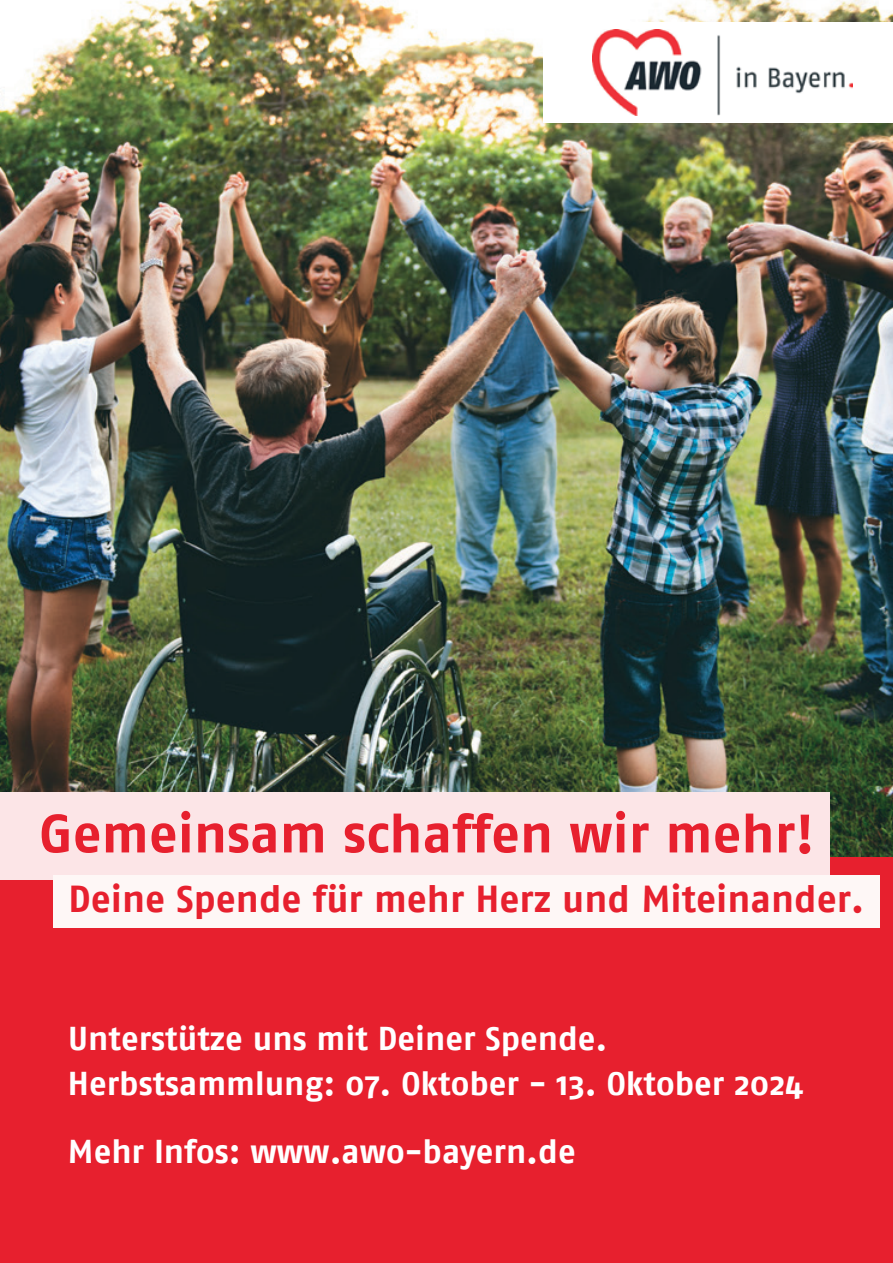
<style>
.page{position:relative;width:893px;height:1263px;background:#fff}
.page>*{position:absolute;margin:0;border:0;box-sizing:border-box;transform-origin:0 0}
.t1{font:54px "Web Font Font";color:#e7202e}
.t2{font:37.5px "Web Font Font";color:#e7202e}
.t3{font:33px/68.4px "Web Font Font";color:#fff}
</style>
<div class="page">
<img style="left:0;top:0;width:893px;height:857px">
<div style="left:0;top:857px;width:893px;height:406px;background:#e7202e"></div>
<div style="left:544px;top:22px;width:349px;height:100px;background:#fff"></div>
<img style="left:592px;top:30px;width:260px;height:85px">
<div style="left:0;top:792px;width:830px;height:88px;background:#fce5e7"></div>
<div style="left:53px;top:876px;width:826px;height:52px;background:#fef7f6"></div>
<h1 class="t1" style="left:39px;top:801px;width:777px">Gemeinsam schaffen wir mehr!</h1>
<p class="t2" style="left:68px;top:877px;width:798px">Deine Spende für mehr Herz und Miteinander.</p>
<p class="t3" style="left:68px;top:1005px;width:541px">Unterstütze uns mit Deiner Spende.</p>
<p class="t3" style="left:68px;top:1049px;width:737px">Herbstsammlung: 07. Oktober - 13. Oktober 2024<br>Mehr Infos: www.awo-bayern.de</p>
</div>
